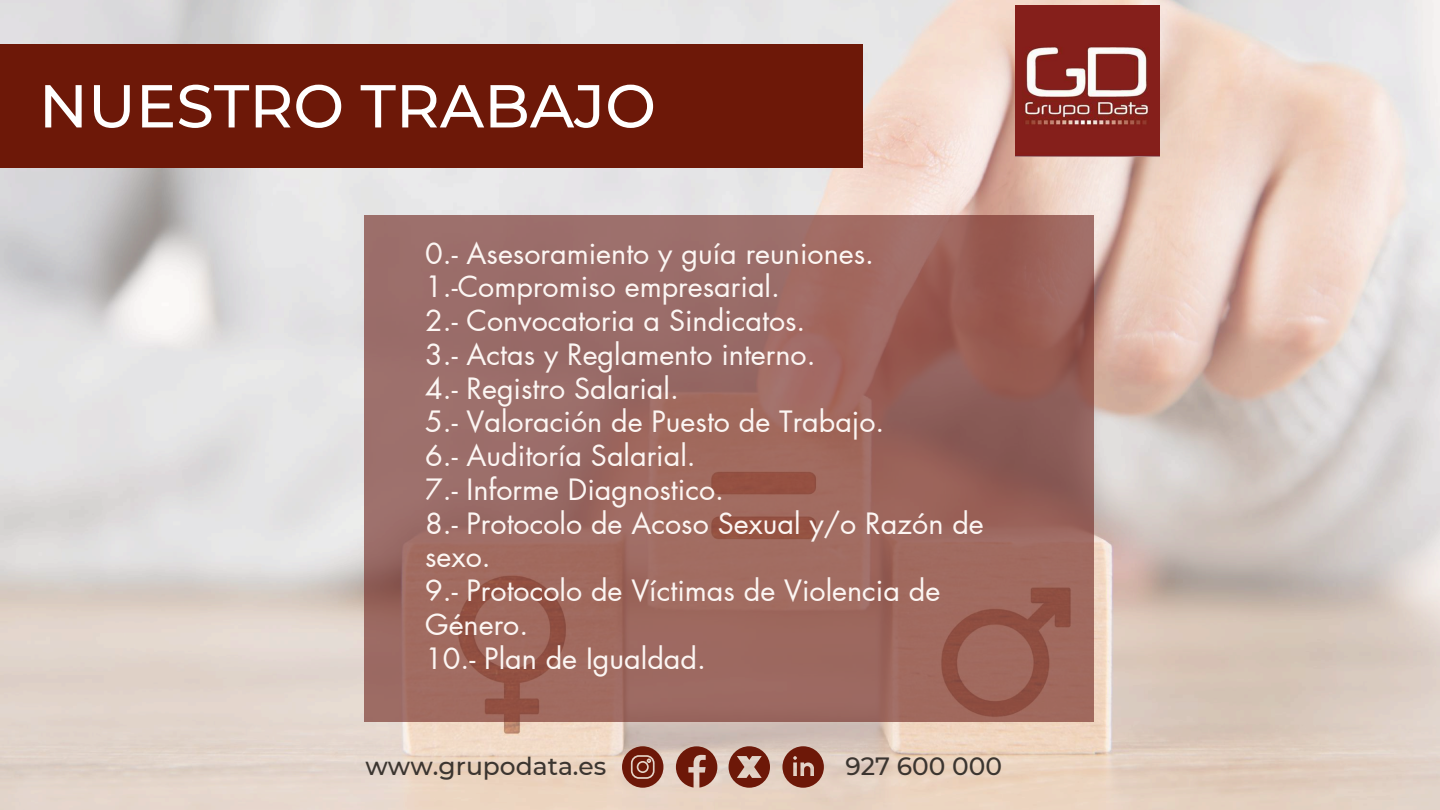
<style>
.page{position:relative;width:1440px;height:810px;background:#fff}
.page>*{position:absolute;margin:0;border:0;box-sizing:border-box;transform-origin:0 0}
.t1{font:500 60.5px "Montserrat";color:#fff}
.t2{font:28.7px/33.8px "Futura LT Pro";color:#fcf6f3}
.t3{font:500 25px "Montserrat";color:#3b3530}
</style>
<div class="page">
<img style="left:0;top:0;width:1440px;height:810px">
<img style="left:1015px;top:5px;width:144px;height:151px">
<div style="left:0;top:44px;width:863px;height:123px;background:#6d1808"></div>
<svg style="left:364px;top:215px;width:730px;height:507px;background:#9b675f"></svg>
<svg style="left:676px;top:746px;width:41px;height:42px;background:#995d4f"></svg>
<svg style="left:622px;top:746px;width:41px;height:42px;background:#935445"></svg>
<svg style="left:782px;top:746px;width:42px;height:42px;background:#935546"></svg>
<svg style="left:729px;top:746px;width:41px;height:42px;background:#9e6657"></svg>
<h1 class="t1" style="left:39px;top:69px;width:619px">NUESTRO TRABAJO</h1>
<p class="t2" style="left:425px;top:237px;width:560px">0.- Asesoramiento y guía reuniones.<br>1.-Compromiso empresarial.<br>2.- Convocatoria a Sindicatos.<br>3.- Actas y Reglamento interno.<br>4.- Registro Salarial.<br>5.- Valoración de Puesto de Trabajo.<br>6.- Auditoría Salarial.<br>7.- Informe Diagnostico.<br>8.- Protocolo de Acoso Sexual y/o Razón de sexo.<br>9.- Protocolo de Víctimas de Violencia de<br>Género.<br>10.- Plan de Igualdad.</p>
<p class="t3" style="left:366px;top:751px;width:242px">www.grupodata.es</p>
<p class="t3" style="left:845px;top:751px;width:158px">927 600 000</p>
</div>
